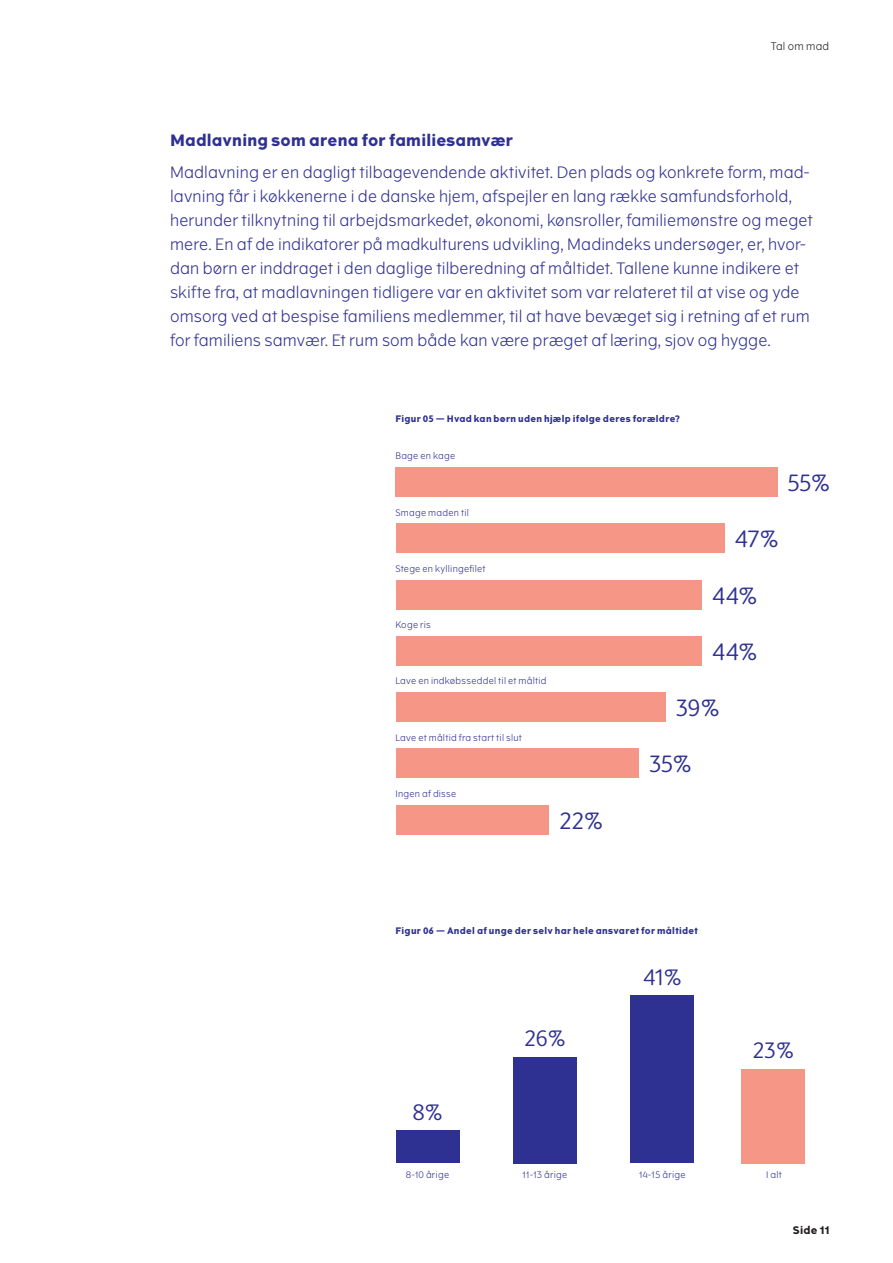
<style>
.page{position:relative;width:893px;height:1263px;background:#fff}
.page>*{position:absolute;margin:0;border:0;box-sizing:border-box;transform-origin:0 0}
.t1{font:23.85px "Berlingske Sans Round";letter-spacing:-.025em;color:#2e3092}
.t2{font:22.5px "Berlingske Sans Round";color:#2e3092}
.t3{font:300 15.75px/24px "The Wave";letter-spacing:.005em;color:#2e3092}
.t4{font:700 15.75px "The Wave";letter-spacing:.015em;color:#2e3092}
.t5{font:300 10.5px "The Wave";letter-spacing:.025em;color:#231f20}
.t6{font:700 10.5px "The Wave";letter-spacing:.025em;color:#231f20}
.t7{font:300 9px "The Wave";letter-spacing:.03em;color:#2e3092}
.t8{font:700 9px "The Wave";letter-spacing:.035em;color:#2e3092}
</style>
<div class="page">
<div style="left:396px;top:1130px;width:63px;height:33px;background:#2e3092"></div>
<div style="left:513px;top:1057px;width:64px;height:106px;background:#2e3092"></div>
<div style="left:630px;top:995px;width:64px;height:168px;background:#2e3092"></div>
<div style="left:741px;top:1069px;width:64px;height:94px;background:#f59687"></div>
<div style="left:395px;top:467px;width:383px;height:30px;background:#f59687"></div>
<div style="left:396px;top:523px;width:328px;height:30px;background:#f59687"></div>
<div style="left:396px;top:580px;width:306px;height:30px;background:#f59687"></div>
<div style="left:396px;top:636px;width:306px;height:30px;background:#f59687"></div>
<div style="left:396px;top:692px;width:270px;height:30px;background:#f59687"></div>
<div style="left:396px;top:748px;width:243px;height:30px;background:#f59687"></div>
<div style="left:396px;top:805px;width:153px;height:30px;background:#f59687"></div>
<p class="t5" style="left:771px;top:40px;width:60px">Tal om mad</p>
<p class="t4" style="left:170px;top:130px;width:344px">Madlavning som arena for familiesamvær</p>
<p class="t3" style="left:170px;top:160px;width:644px">Madlavning er en dagligt tilbagevendende aktivitet. Den plads og konkrete form, mad&shy;lavning får i køkkenerne i de danske hjem, afspejler en lang række samfundsforhold, herunder tilknytning til arbejdsmarkedet, økonomi, kønsroller, familiemønstre og meget mere. En af de indikatorer på madkulturens udvikling, Madindeks undersøger, er, hvor&shy;dan børn er inddraget i den daglige tilberedning af måltidet. Tallene kunne indikere et skifte fra, at madlavningen tidligere var en aktivitet som var relateret til at vise og yde omsorg ved at bespise familiens medlemmer, til at have bevæget sig i retning af et rum for familiens samvær. Et rum som både kan være præget af læring, sjov og hygge.</p>
<p class="t8" style="left:395px;top:413px;width:286px">Figur 05 — Hvad kan børn uden hjælp ifølge deres forældre?</p>
<p class="t7" style="left:395px;top:450px;width:61px">Bage en kage</p>
<p class="t7" style="left:395px;top:507px;width:75px">Smage maden til</p>
<p class="t7" style="left:395px;top:563px;width:92px">Stege en kyllingefilet</p>
<p class="t7" style="left:395px;top:619px;width:37px">Koge ris</p>
<p class="t7" style="left:395px;top:675px;width:153px">Lave en indkøbsseddel til et måltid</p>
<p class="t7" style="left:395px;top:732px;width:128px">Lave et måltid fra start til slut</p>
<p class="t7" style="left:395px;top:788px;width:62px">Ingen af disse</p>
<h1 class="t1" style="left:559px;top:804px;width:44px">22%</h1>
<h1 class="t1" style="left:787px;top:466px;width:44px">55%</h1>
<h1 class="t1" style="left:735px;top:523px;width:45px">47%</h1>
<h1 class="t1" style="left:712px;top:579px;width:46px">44%</h1>
<h1 class="t1" style="left:712px;top:635px;width:46px">44%</h1>
<h1 class="t1" style="left:676px;top:691px;width:44px">39%</h1>
<h1 class="t1" style="left:649px;top:748px;width:43px">35%</h1>
<p class="t8" style="left:396px;top:925px;width:304px">Figur 06 — Andel af unge der selv har hele ansvaret for måltidet</p>
<h2 class="t2" style="left:643px;top:961px;width:40px">41%</h2>
<h2 class="t2" style="left:413px;top:1097px;width:31px">8%</h2>
<h2 class="t2" style="left:524px;top:1023px;width:42px">26%</h2>
<h2 class="t2" style="left:753px;top:1035px;width:42px">23%</h2>
<p class="t7" style="left:406px;top:1169px;width:45px">8-10 årige</p>
<p class="t7" style="left:522px;top:1169px;width:47px">11-13 årige</p>
<p class="t7" style="left:639px;top:1169px;width:48px">14-15 årige</p>
<p class="t7" style="left:766px;top:1169px;width:17px">I alt</p>
<p class="t6" style="left:793px;top:1224px;width:38px">Side 11</p>
</div>
